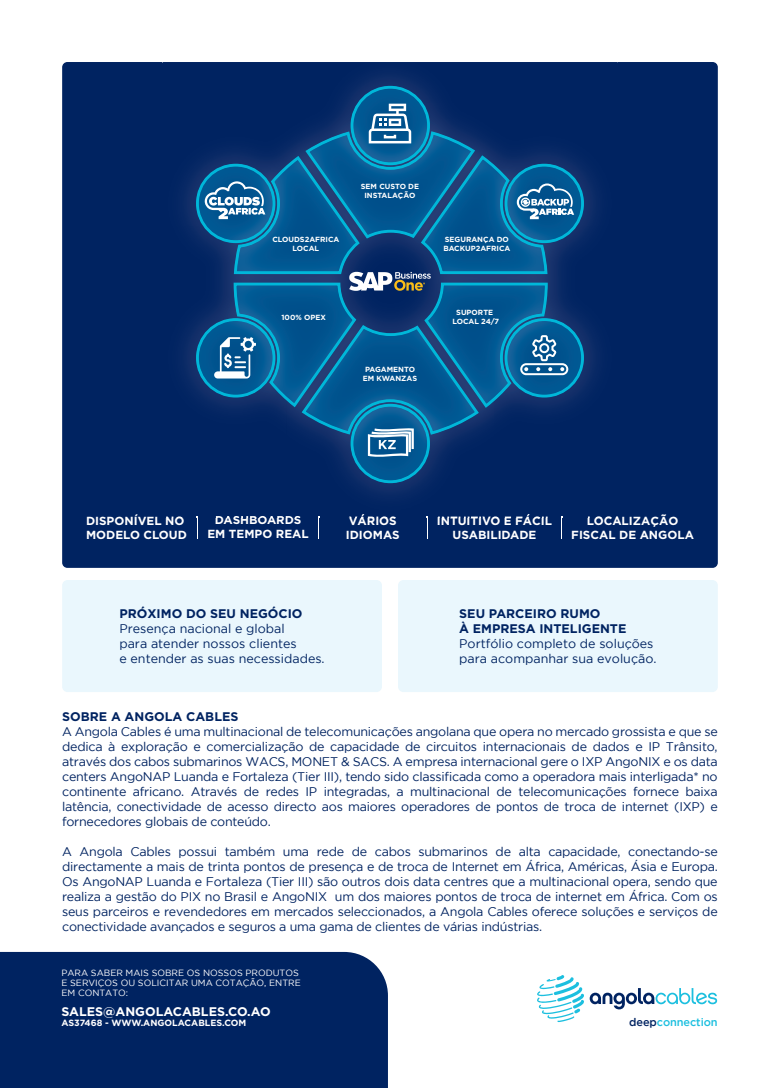
<style>
.page{position:relative;width:780px;height:1088px;background:#fff}
.page>*{position:absolute;margin:0;border:0;box-sizing:border-box;transform-origin:0 0}
.t1{font:12.5px/15px "Gotham";color:#002361;text-align:justify}
.t2{font:700 12.5px/15px "Gotham";color:#002361}
.t3{font:700 12.5px "Gotham";color:#fff}
.t4{font:700 11.75px/14.1px "Gotham";color:#fff;text-align:center}
.t5{font:500 11px "Gotham";letter-spacing:-.01em;color:#1cbfdf}
.t6{font:9px/10px "Gotham";color:#fff}
.t7{font:700 9px "Gotham";color:#fff}
.t8{font:700 7.5px/8.9px "Gotham";color:#fff;text-align:center}
.s1{color:#002361}
</style>
<div class="page">
<div style="left:0;top:952px;width:388px;height:136px;background:#002361"></div>
<svg style="left:537px;top:975px;width:180px;height:47px"></svg>
<div style="left:62px;top:580px;width:320px;height:112px;background:#eaf7fd;border-radius:5px"></div>
<div style="left:62px;top:62px;width:655px;height:506px;background:#002361;border-radius:5px"></div>
<div style="left:398px;top:580px;width:319px;height:112px;background:#eaf7fd;border-radius:5px"></div>
<img style="left:162px;top:62px;width:207px;height:165px">
<img style="left:369px;top:75px;width:66px;height:28px">
<img style="left:421px;top:103px;width:175px;height:124px">
<img style="left:184px;top:227px;width:32px;height:290px">
<img style="left:562px;top:227px;width:34px;height:290px">
<img style="left:319px;top:458px;width:50px;height:59px">
<img style="left:411px;top:458px;width:28px;height:59px">
<img style="left:369px;top:476px;width:42px;height:19px">
<svg style="left:197px;top:516px;width:1px;height:22px"></svg>
<svg style="left:318px;top:516px;width:1px;height:22px"></svg>
<svg style="left:427px;top:516px;width:1px;height:22px"></svg>
<svg style="left:561px;top:516px;width:1px;height:22px"></svg>
<img style="left:216px;top:516px;width:85px;height:1px">
<img style="left:349px;top:514px;width:46px;height:3px">
<img style="left:438px;top:514px;width:110px;height:3px">
<img style="left:588px;top:514px;width:29px;height:3px">
<img style="left:197px;top:165px;width:77px;height:77px;border-radius:38px">
<img style="left:352px;top:87px;width:76px;height:77px;border-radius:38px">
<img style="left:506px;top:165px;width:76px;height:77px;border-radius:38px">
<img style="left:506px;top:320px;width:76px;height:76px;border-radius:38px">
<img style="left:352px;top:405px;width:76px;height:77px;border-radius:38px">
<img style="left:197px;top:320px;width:77px;height:76px;border-radius:38px">
<svg style="left:205px;top:104px;width:369px;height:354px"></svg>
<p class="t8" style="left:361px;top:181px;width:60px">SEM CUSTO DE<br>INSTALAÇÃO</p>
<p class="t8" style="left:272px;top:234px;width:68px">CLOUDS2AFRICA<br>LOCAL</p>
<p class="t8" style="left:443px;top:234px;width:68px;text-align:left">SEGURANÇA DO<br>BACKUP2AFRICA</p>
<p class="t8" style="left:281px;top:313px;width:46px">100% OPEX</p>
<p class="t8" style="left:452px;top:308px;width:48px">SUPORTE<br>LOCAL 24/7</p>
<p class="t8" style="left:363px;top:365px;width:56px;text-align:left">PAGAMENTO<br>EM KWANZAS</p>
<p class="t4" style="left:86px;top:513px;width:102px;text-align:left">DISPONÍVEL NO<br>MODELO CLOUD</p>
<p class="t4" style="left:207px;top:513px;width:103px">DASHBOARDS<br>EM TEMPO REAL</p>
<p class="t4" style="left:346px;top:513px;width:55px;text-align:left">VÁRIOS<br>IDIOMAS</p>
<p class="t4" style="left:437px;top:513px;width:117px">INTUITIVO E FÁCIL<br>USABILIDADE</p>
<p class="t4" style="left:571px;top:513px;width:124px">LOCALIZAÇÃO<br>FISCAL DE ANGOLA</p>
<p class="t2" style="left:119px;top:606px;width:185px">PRÓXIMO DO SEU NEGÓCIO</p>
<p class="t1" style="left:119px;top:621px;width:207px;text-align:left">Presença nacional e global<br>para atender nossos clientes<br>e entender as suas necessidades.</p>
<p class="t2" style="left:459px;top:605px;width:169px">SEU PARCEIRO RUMO<br>À EMPRESA INTELIGENTE</p>
<p class="t1" style="left:459px;top:636px;width:199px">Portfólio completo de soluções para acompanhar sua evolução.</p>
<p class="t2" style="left:62px;top:709px;width:178px">SOBRE A ANGOLA CABLES</p>
<p class="t1" style="left:62px;top:724px;width:657px">A Angola Cables é uma multinacional de telecomunicações angolana que opera no mercado grossista e que se dedica à exploração e comercialização de capacidade de circuitos internacionais de dados e IP Trânsito, através dos cabos submarinos WACS, MONET &amp; SACS. A empresa internacional gere o IXP AngoNIX e os data centers AngoNAP Luanda e Fortaleza (Tier III), tendo sido classificada como a operadora mais interligada* no continente africano. Através de redes IP integradas, a multinacional de telecomunicações fornece baixa latência, conectividade de acesso directo aos maiores operadores de pontos de troca de internet (IXP) e fornecedores globais de conteúdo.</p>
<p class="t1" style="left:62px;top:844px;width:657px">A Angola Cables possui também uma rede de cabos submarinos de alta capacidade, conectando-se directamente a mais de trinta pontos de presença e de troca de Internet em África, Américas, Ásia e Europa.<br>Os AngoNAP Luanda e Fortaleza (Tier III) são outros dois data centres que a multinacional opera, sendo que realiza a gestão do PIX no Brasil e AngoNIX um dos maiores pontos de troca de internet em África. Com os seus parceiros e revendedores em mercados seleccionados, a Angola Cables oferece soluções e serviços de conectividade avançados e seguros a uma gama de clientes de várias indústrias.</p>
<p class="t6" style="left:61px;top:967px;width:241px">PARA SABER MAIS SOBRE OS NOSSOS PRODUTOS<br>E SERVIÇOS OU SOLICITAR UMA COTAÇÃO, ENTRE<br>EM CONTATO:</p>
<p class="t3" style="left:61px;top:1004px;width:211px">SALES@ANGOLACABLES.CO.AO</p>
<p class="t7" style="left:61px;top:1017px;width:186px">AS37468 - WWW.ANGOLACABLES.COM</p>
<p class="t5" style="left:629px;top:1016px;width:90px"><span class="s1">deep</span>connection</p>
</div>
